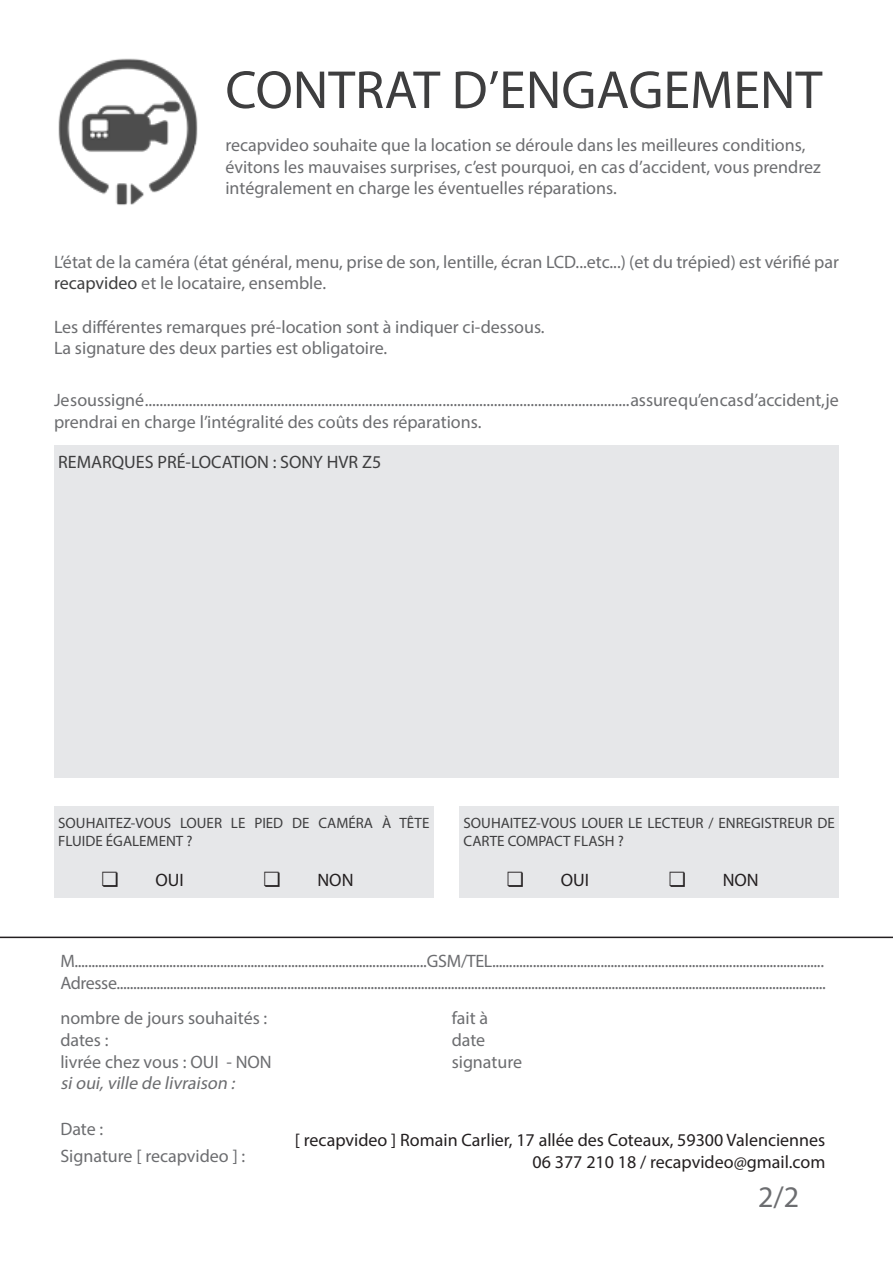
<style>
.page{position:relative;width:893px;height:1263px;background:#fff}
.page>*{position:absolute;margin:0;border:0;box-sizing:border-box;transform-origin:0 0}
.t1{font:54px "Myriad Pro";color:#3e3e3f}
.t2{font:30px "Myriad Pro";color:#6c6d70}
.t3{font:28.5px "Menlo";color:#231f20}
.t4{font:18px/21.6px "Myriad Pro";color:#6c6d70}
.t5{font:18px "Myriad Pro";letter-spacing:-.02em;color:#6c6d70}
.t6{font:18px "Myriad Pro";color:#231f20}
.t7{font:18px "Myriad Pro";color:#3e3e3f}
.t8{font:italic 18px "Myriad Pro";color:#6c6d70}
.t9{font:15px/18px "Myriad Pro";color:#3e3e3f}
.s1{color:#3e3e3f}
</style>
<div class="page">
<img style="left:58px;top:58px;width:140px;height:147px">
<div style="left:54px;top:445px;width:785px;height:333px;background:#e6e7e9"></div>
<hr style="left:0;top:936px;width:893px;height:2px;background:#231f20">
<div style="left:54px;top:806px;width:380px;height:91px;background:#e6e7e9"></div>
<div style="left:459px;top:806px;width:380px;height:91px;background:#e6e7e9"></div>
<p class="t1" style="left:225px;top:57px;width:598px">CONTRAT D’ENGAGEMENT</p>
<p class="t4" style="left:225px;top:134px;width:597px">recapvideo souhaite que la location se déroule dans les meilleures conditions, évitons les mauvaises surprises, c’est pourquoi, en cas d’accident, vous prendrez intégralement en charge les éventuelles réparations.</p>
<p class="t4" style="left:54px;top:251px;width:787px">L’état de la caméra (état général, menu, prise de son, lentille, écran LCD...etc...) (et du trépied) est vérifié par <span class="s1">recapvideo</span> et le locataire, ensemble.</p>
<p class="t4" style="left:54px;top:315px;width:492px">Les différentes remarques pré-location sont à indiquer ci-dessous.</p>
<p class="t4" style="left:54px;top:337px;width:335px">La signature des deux parties est obligatoire.</p>
<p class="t4" style="left:54px;top:389px;width:786px">Je soussigné .................................................................................................................................... assure qu’en cas d’accident, je prendrai en charge l’intégralité des coûts des réparations.</p>
<p class="t7" style="left:58px;top:451px;width:325px">REMARQUES PRÉ-LOCATION : SONY HVR Z5</p>
<p class="t9" style="left:58px;top:814px;width:373px">SOUHAITEZ-VOUS LOUER LE PIED DE CAMÉRA À TÊTE<br>FLUIDE ÉGALEMENT ?</p>
<p class="t9" style="left:464px;top:814px;width:373px">SOUHAITEZ-VOUS LOUER LE LECTEUR / ENREGISTREUR DE<br>CARTE COMPACT FLASH ?</p>
<p class="t3" style="left:101px;top:857px;width:19px">❏</p>
<p class="t6" style="left:155px;top:869px;width:30px">OUI</p>
<p class="t3" style="left:263px;top:857px;width:19px">❏</p>
<p class="t6" style="left:317px;top:869px;width:38px">NON</p>
<p class="t3" style="left:507px;top:857px;width:19px">❏</p>
<p class="t6" style="left:561px;top:869px;width:30px">OUI</p>
<p class="t3" style="left:669px;top:857px;width:19px">❏</p>
<p class="t6" style="left:723px;top:869px;width:38px">NON</p>
<p class="t4" style="left:60px;top:950px;width:765px">M........................................................................................................ GSM / TEL..................................................................................................</p>
<p class="t5" style="left:60px;top:971px;width:767px">Adresse....................................................................................................................................................................................................................</p>
<p class="t4" style="left:60px;top:1007px;width:208px">nombre de jours souhaités :</p>
<p class="t4" style="left:60px;top:1029px;width:50px">dates :</p>
<p class="t4" style="left:60px;top:1050px;width:213px">livrée chez vous : OUI - NON</p>
<p class="t8" style="left:60px;top:1072px;width:180px">sioui,ville de livraison :</p>
<p class="t4" style="left:452px;top:1007px;width:38px">fait à</p>
<p class="t4" style="left:452px;top:1029px;width:35px">date</p>
<p class="t4" style="left:452px;top:1050px;width:72px">signature</p>
<p class="t4" style="left:60px;top:1118px;width:45px">Date :</p>
<p class="t4" style="left:60px;top:1145px;width:186px">Signature [ recapvideo ] :</p>
<p class="t6" style="left:295px;top:1129px;width:532px">[ recapvideo ] Romain Carlier, 17 allée des Coteaux, 59300 Valenciennes</p>
<p class="t6" style="left:533px;top:1151px;width:294px">06 377 210 18 / recapvideo@gmail.com</p>
<p class="t2" style="left:758px;top:1178px;width:43px">2/2</p>
</div>
